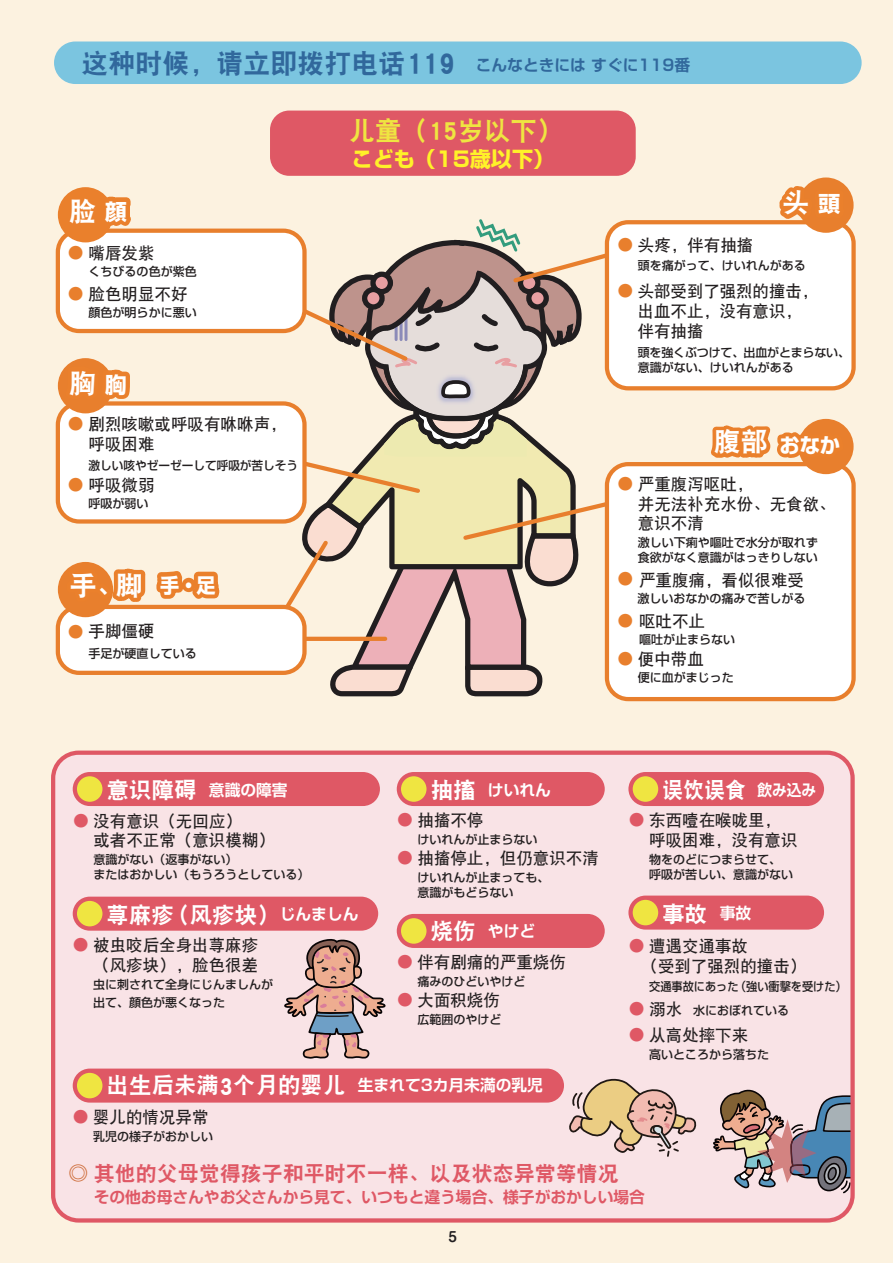
<style>
.page{position:relative;width:893px;height:1263px;background:#fcf2e0}
.page>*{position:absolute;margin:0;border:0;box-sizing:border-box;transform-origin:0 0}
.t1{font:27px "DF Hei GB W9";color:#fff}
.t2{font:26.4px "DF Hei GB W9";color:#efe541}
.t3{font:22.5px "DF Hei GB W9";color:#fff}
.t4{font:22.5px "DF Hei GB W9";color:#fff;scale:.93 1}
.t5{font:21px "DF Hei GB W9";color:#df5865}
.t6{font:700 21px "Shin Go Pro";color:#fff229}
.t7{font:700 20.25px "Shin Go Pro";color:#fff}
.t8{font:16.5px/19.8px "DF Hei GB W7";color:#231f20}
.t9{font:700 15.75px "Shin Go Pro De";color:#fff}
.t10{font:700 15.75px "Shin Go Pro De";color:#df5865}
.t11{font:700 15.75px "Shin Go Pro De";color:#31689c}
.t12{font:700 13.5px "Shin M Go Pro De";color:#211e20}
.t13{font:500 12px/15px "Shin Go Pro";color:#231f20}
.t14{font:500 12px "Shin Go Pro";color:#231f20;scale:.93 1}
.s1{font-family:"DF Hei GB W9";font-weight:400;font-size:27px}
.s2{font-family:"DF Hei GB W9";font-weight:400;font-size:33px}
.s3{font-family:"Shin Go Pro";font-weight:700;font-size:21.75px}
.s4{font-family:"Adobe Heiti Std";color:#e87f2d}
.s5{font-family:"Shin Go Pro";font-weight:700;font-size:20.25px}
.s6{font-family:"DF Hei GB W9";font-weight:400;font-size:22.5px}
.s7{font-family:"Adobe Heiti Std";color:#df5865}
.s8{font-size:28.65px}
.s9{font-family:"Shin Go Pro De";font-weight:700;font-size:15.75px}
.s10{font-family:"Adobe Heiti Std";color:#cf703e}
.s11{font-family:"Adobe Heiti Std";font-weight:400;font-size:16.5px;color:#df5865}
.s12{font-family:"DF Hei GB W7";font-weight:400;font-size:16.5px}
</style>
<div class="page">
<div style="left:53px;top:753px;width:800px;height:467px;background:#f9e3e6;border-radius:26px"></div>
<img style="left:784px;top:1119px;width:6px;height:64px">
<svg style="left:713px;top:1089px;width:71px;height:100px"></svg>
<svg style="left:790px;top:1095px;width:60px;height:99px"></svg>
<div style="left:51px;top:750px;width:804px;height:472px;border:4px solid #df5865;border-radius:26px"></div>
<svg style="left:363px;top:750px;width:188px;height:198px"></svg>
<div style="left:607px;top:464px;width:247px;height:235px;background:#fff;border-radius:21px"></div>
<div style="left:605px;top:462px;width:251px;height:239px;border:4px solid #e87f2d;border-radius:21px"></div>
<div style="left:607px;top:222px;width:247px;height:166px;background:#fff;border-radius:21px"></div>
<div style="left:397px;top:772px;width:208px;height:34px;background:#df5865;border-radius:17px"></div>
<div style="left:397px;top:914px;width:208px;height:34px;background:#df5865;border-radius:17px"></div>
<div style="left:628px;top:772px;width:196px;height:34px;background:#df5865;border-radius:17px"></div>
<div style="left:628px;top:895px;width:196px;height:34px;background:#df5865;border-radius:17px"></div>
<div style="left:73px;top:772px;width:307px;height:34px;background:#df5865;border-radius:17px"></div>
<div style="left:73px;top:897px;width:305px;height:34px;background:#df5865;border-radius:17px"></div>
<div style="left:73px;top:1068px;width:491px;height:34px;background:#df5865;border-radius:17px"></div>
<svg style="left:569px;top:1078px;width:128px;height:79px"></svg>
<div style="left:270px;top:111px;width:366px;height:65px;background:#df5865;border-radius:19px"></div>
<div style="left:798px;top:419px;width:56px;height:55px;background:#e87f2d;border-radius:50%"></div>
<div style="left:77px;top:1073px;width:25px;height:25px;background:#efe541;border-radius:50%"></div>
<div style="left:77px;top:901px;width:25px;height:25px;background:#efe541;border-radius:50%"></div>
<div style="left:77px;top:776px;width:25px;height:26px;background:#efe541;border-radius:50%"></div>
<div style="left:401px;top:776px;width:25px;height:26px;background:#efe541;border-radius:50%"></div>
<div style="left:633px;top:776px;width:25px;height:26px;background:#efe541;border-radius:50%"></div>
<div style="left:633px;top:900px;width:25px;height:25px;background:#efe541;border-radius:50%"></div>
<div style="left:401px;top:918px;width:25px;height:26px;background:#efe541;border-radius:50%"></div>
<div style="left:54px;top:42px;width:808px;height:42px;background:#7bc5e0;border-radius:21px"></div>
<svg style="left:55px;top:187px;width:589px;height:512px"></svg>
<svg style="left:695px;top:177px;width:161px;height:293px"></svg>
<svg style="left:284px;top:937px;width:102px;height:122px"></svg>
<h3 class="t11" style="left:81px;top:52px;width:610px"><span class="s1">这种时候，请立即拨打电话</span><span class="s2">119</span> こんなときには すぐに119番</h3>
<h1 class="t1" style="left:69px;top:197px;width:59px">脸<span class="s3">顔</span></h1>
<h3 class="t8" style="left:67px;top:243px;width:89px"><span class="s4">●</span> 嘴唇发紫</h3>
<p class="t13" style="left:89px;top:263px;width:109px">くちびるの色が紫色</p>
<h3 class="t8" style="left:67px;top:284px;width:122px"><span class="s4">●</span> 脸色明显不好</h3>
<p class="t13" style="left:89px;top:304px;width:109px">顔色が明らかに悪い</p>
<h1 class="t1" style="left:69px;top:368px;width:59px">胸<span class="s3">胸</span></h1>
<h3 class="t8" style="left:89px;top:414px;width:199px;text-indent:-21px"><span class="s4">●</span> 剧烈咳嗽或呼吸有咻咻声，呼吸困难</h3>
<p class="t13" style="left:89px;top:456px;width:211px">激しい咳やゼーゼーして呼吸が苦しそう</p>
<h3 class="t8" style="left:67px;top:475px;width:89px"><span class="s4">●</span> 呼吸微弱</h3>
<p class="t13" style="left:89px;top:495px;width:61px">呼吸が弱い</p>
<h1 class="t1" style="left:70px;top:571px;width:147px">手、脚 <span class="s5">手・足</span></h1>
<h3 class="t8" style="left:67px;top:621px;width:89px"><span class="s4">●</span> 手脚僵硬</h3>
<p class="t13" style="left:89px;top:644px;width:109px">手足が硬直している</p>
<h3 class="t9" style="left:107px;top:777px;width:182px"><span class="s6">意识障碍</span> 意識の障害</h3>
<h3 class="t8" style="left:93px;top:810px;width:183px;text-indent:-21px"><span class="s7">●</span> 没有意识（无回应）<br>或者不正常（意识模糊）</h3>
<p class="t13" style="left:93px;top:850px;width:218px">意識がない（返事がない）　<br>またはおかしい（もうろうとしている）</p>
<h2 class="t2" style="left:349px;top:116px;width:216px">儿童（<span class="s8">15</span>岁以下）</h2>
<h3 class="t6" style="left:352px;top:142px;width:204px">こども（15歳以下）</h3>
<h1 class="t1" style="left:782px;top:188px;width:59px">头<span class="s3">頭</span></h1>
<h3 class="t8" style="left:617px;top:234px;width:138px"><span class="s4">●</span> 头疼，伴有抽搐</h3>
<p class="t13" style="left:638px;top:257px;width:170px">頭を痛がって、けいれんがある</p>
<h3 class="t8" style="left:638px;top:281px;width:182px;text-indent:-21px"><span class="s4">●</span> 头部受到了强烈的撞击，出血不止，没有意识，伴有抽搐</h3>
<p class="t13" style="left:638px;top:344px;width:214px">頭を強くぶつけて、出血がとまらない、意識がない、けいれんがある</p>
<h3 class="t7" style="left:714px;top:429px;width:128px"><span class="s1">腹部</span>おなか</h3>
<h3 class="t8" style="left:638px;top:474px;width:199px;text-indent:-21px"><span class="s4">●</span> 严重腹泻呕吐，<br>并无法补充水份、无食欲、意识不清</h3>
<p class="t13" style="left:638px;top:533px;width:182px">激しい下痢や嘔吐で水分が取れず食欲がなく意識がはっきりしない</p>
<h3 class="t8" style="left:617px;top:570px;width:188px"><span class="s4">●</span> 严重腹痛，看似很难受</h3>
<p class="t13" style="left:638px;top:590px;width:169px">激しいおなかの痛みで苦しがる</p>
<h3 class="t8" style="left:617px;top:610px;width:89px"><span class="s4">●</span> 呕吐不止</h3>
<p class="t13" style="left:639px;top:630px;width:97px">嘔吐が止まらない</p>
<h3 class="t8" style="left:617px;top:648px;width:88px"><span class="s4">●</span> 便中带血</h3>
<p class="t13" style="left:638px;top:668px;width:97px">便に血がまじった</p>
<h3 class="t9" style="left:431px;top:777px;width:122px"><span class="s6">抽搐</span> けいれん</h3>
<h3 class="t4" style="left:662px;top:777px;width:167px">误饮误食 <span class="s9">飲み込み</span></h3>
<h3 class="t8" style="left:397px;top:810px;width:88px"><span class="s7">●</span> 抽搐不停</h3>
<p class="t13" style="left:417px;top:831px;width:121px">けいれんが止まらない</p>
<h3 class="t8" style="left:397px;top:848px;width:204px"><span class="s7">●</span> 抽搐停止，但仍意识不清</h3>
<p class="t13" style="left:417px;top:868px;width:133px">けいれんが止まっても、意識がもどらない</p>
<h3 class="t8" style="left:649px;top:810px;width:150px;text-indent:-21px"><span class="s7">●</span> 东西噎在喉咙里，呼吸困难，没有意识</h3>
<p class="t13" style="left:649px;top:851px;width:146px">物をのどにつまらせて、呼吸が苦しい、意識がない</p>
<h3 class="t3" style="left:106px;top:902px;width:253px">荨麻疹（风疹块）<span class="s9">じんましん</span></h3>
<h3 class="t8" style="left:72px;top:935px;width:187px;text-align:right"><span class="s7">●</span> 被虫咬后全身出荨麻疹（风疹块），脸色很差</h3>
<p class="t13" style="left:93px;top:974px;width:181px;line-height:18px">虫に刺されて全身にじんましんが出て、顔色が悪くなった</p>
<h3 class="t9" style="left:431px;top:918px;width:106px"><span class="s6">烧伤</span> やけど</h3>
<h3 class="t8" style="left:397px;top:952px;width:171px"><span class="s7">●</span> 伴有剧痛的严重烧伤</h3>
<p class="t13" style="left:417px;top:973px;width:109px">痛みのひどいやけど</p>
<h3 class="t8" style="left:397px;top:990px;width:105px"><span class="s7">●</span> 大面积烧伤</h3>
<p class="t13" style="left:417px;top:1011px;width:85px">広範囲のやけど</p>
<h3 class="t9" style="left:106px;top:1072px;width:438px"><span class="s6">出生后未满</span><span class="s1">3</span><span class="s6">个月的婴儿</span> 生まれて3カ月未満の乳児</h3>
<h3 class="t8" style="left:72px;top:1107px;width:137px"><span class="s7">●</span> 婴儿的情况异常</h3>
<p class="t13" style="left:93px;top:1127px;width:122px">乳児の様子がおかしい</p>
<h3 class="t5" style="left:68px;top:1162px;width:552px"><span class="s10">◎</span> 其他的父母觉得孩子和平时不一样、以及状态异常等情况</h3>
<h3 class="t3" style="left:662px;top:901px;width:90px">事故 <span class="s9">事故</span></h3>
<h3 class="t8" style="left:641px;top:936px;width:166px;text-indent:-13px"><span class="s7">●</span> 遭遇交通事故<br>（受到了强烈的撞击）</h3>
<p class="t14" style="left:649px;top:977px;width:214px">交通事故にあった（強い衝撃を受けた）</p>
<p class="t13" style="left:628px;top:1002px;width:162px"><span class="s11">●</span> <span class="s12">溺水</span> 水におぼれている</p>
<h3 class="t8" style="left:628px;top:1025px;width:121px"><span class="s7">●</span> 从高处摔下来</h3>
<p class="t13" style="left:649px;top:1046px;width:121px">高いところから落ちた</p>
<h3 class="t10" style="left:94px;top:1184px;width:553px">その他お母さんやお父さんから見て、いつもと違う場合、様子がおかしい場合</h3>
<p class="t12" style="left:449px;top:1226px;width:10px">5</p>
</div>
